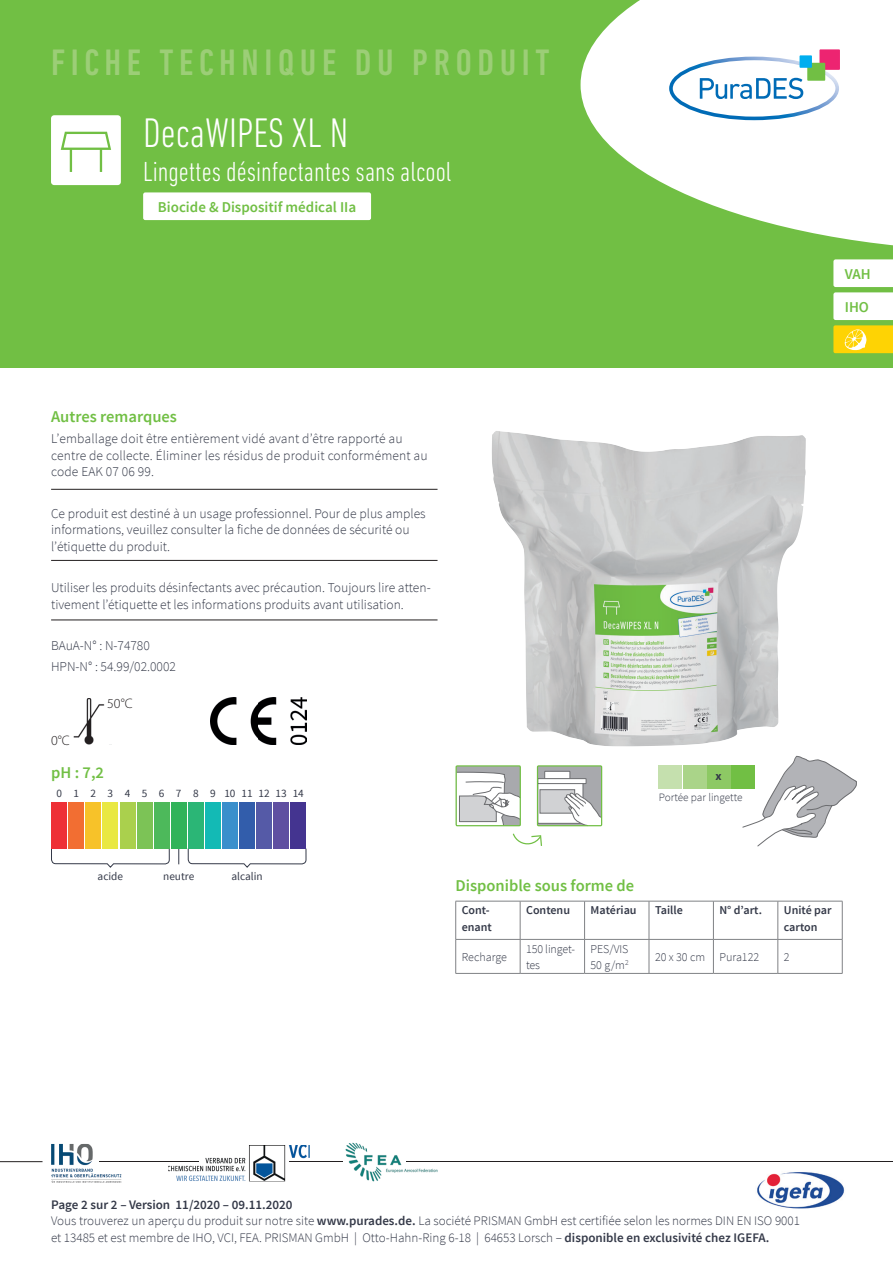
<style>
.page{position:relative;width:893px;height:1263px;background:#fff}
.page>*{position:absolute;margin:0;border:0;box-sizing:border-box;transform-origin:0 0}
.t1{font:300 condensed 42px "DIN Next LT Pro";color:#fff}
.t2{font:500 condensed 37.5px "DIN Next LT Pro";letter-spacing:.15em;color:#9cce77}
.t3{font:300 condensed 28.05px "DIN Next LT Pro";color:#fff}
.t4{font:600 16.5px "Source Sans Pro";color:#71bf44}
.t5{font:600 15px/33px "Source Sans Pro";color:#71bf44}
.t6{font:300 13.8px "Myriad Pro";color:#231f20}
.t7{font:300 13.5px/16.5px "Source Sans Pro";color:#343948}
.t8{font:300 13.05px/16.5px "Source Sans Pro";color:#343948}
.t9{font:600 12px/16.5px "Source Sans Pro";color:#343948}
.t10{font:300 12px/16.5px "Source Sans Pro";color:#343948}
.t11{font:700 12px "Source Sans Pro";color:#343948}
.t12{font:11.25px "Source Sans Pro";letter-spacing:.26em;color:#343948}
.t13{font:11.25px "Source Sans Pro";color:#343948}
.t14{font:300 11.25px "Source Sans Pro";color:#343948}
.s1{font-weight:600}
</style>
<div class="page">
<div style="left:0;top:0;width:893px;height:367px;background:#71bf44"></div>
<div style="left:51px;top:115px;width:70px;height:70px;background:#fff;border-radius:3px"></div>
<svg style="left:61px;top:132px;width:50px;height:40px"></svg>
<svg style="left:581px;top:0;width:312px;height:246px;fill:#fff"></svg>
<div style="left:819px;top:49px;width:21px;height:21px;background:#ed2471"></div>
<div style="left:669px;top:57px;width:170px;height:63px;border:4px solid #fff;border-radius:50%"></div>
<div style="left:807px;top:63px;width:18px;height:18px;background:#71bf44"></div>
<div style="left:799px;top:55px;width:13px;height:13px;background:#00aeef"></div>
<svg style="left:700px;top:78px;width:103px;height:21px"></svg>
<img style="left:210px;top:698px;width:96px;height:47px">
<hr style="left:51px;top:489px;width:387px;height:1px;background:#231f20">
<hr style="left:51px;top:560px;width:387px;height:1px;background:#231f20">
<hr style="left:51px;top:620px;width:387px;height:1px;background:#231f20">
<img style="left:73px;top:698px;width:32px;height:46px">
<svg style="left:178px;top:848px;width:1px;height:16px"></svg>
<svg style="left:187px;top:848px;width:120px;height:20px"></svg>
<svg style="left:51px;top:848px;width:119px;height:20px"></svg>
<div style="left:51px;top:802px;width:16px;height:46px;background:#ee3036"></div>
<div style="left:68px;top:802px;width:16px;height:46px;background:#f26e32"></div>
<div style="left:85px;top:802px;width:16px;height:46px;background:#f7c229"></div>
<div style="left:102px;top:802px;width:16px;height:46px;background:#e9e843"></div>
<div style="left:120px;top:802px;width:16px;height:46px;background:#aad04d"></div>
<div style="left:137px;top:802px;width:16px;height:46px;background:#7cc356"></div>
<div style="left:154px;top:802px;width:16px;height:46px;background:#4db95b"></div>
<div style="left:171px;top:802px;width:16px;height:46px;background:#31b35a"></div>
<div style="left:188px;top:802px;width:16px;height:46px;background:#2bb676"></div>
<div style="left:205px;top:802px;width:16px;height:46px;background:#13bab5"></div>
<div style="left:222px;top:802px;width:16px;height:46px;background:#3a8fcc"></div>
<div style="left:239px;top:802px;width:16px;height:46px;background:#325dab"></div>
<div style="left:256px;top:802px;width:16px;height:46px;background:#555aa7"></div>
<div style="left:273px;top:802px;width:16px;height:46px;background:#5f4fa1"></div>
<div style="left:290px;top:802px;width:16px;height:46px;background:#443490"></div>
<svg style="left:742px;top:756px;width:115px;height:91px"></svg>
<div style="left:731px;top:765px;width:23px;height:23px;background:#71bf44"></div>
<div style="left:707px;top:765px;width:23px;height:23px;background:#8dc964"></div>
<div style="left:683px;top:765px;width:23px;height:23px;background:#aad489"></div>
<div style="left:659px;top:765px;width:23px;height:23px;background:#c5e0ae"></div>
<div style="left:456px;top:766px;width:64px;height:60px;background:#a8a9ad"></div>
<div style="left:456px;top:765px;width:65px;height:61px;border:1px solid #71bf44"></div>
<div style="left:537px;top:766px;width:65px;height:60px;background:#a8a9ad"></div>
<div style="left:544px;top:771px;width:26px;height:8px;border:1px solid #6c6d70"></div>
<svg style="left:456px;top:772px;width:146px;height:74px"></svg>
<div style="left:537px;top:765px;width:65px;height:61px;border:1px solid #71bf44"></div>
<hr style="left:713px;top:901px;width:65px;height:1px;background:#808285">
<hr style="left:778px;top:901px;width:64px;height:1px;background:#808285">
<hr style="left:778px;top:901px;width:1px;height:38px;background:#808285">
<hr style="left:842px;top:901px;width:1px;height:38px;background:#808285">
<hr style="left:713px;top:939px;width:65px;height:1px;background:#808285">
<hr style="left:778px;top:939px;width:64px;height:1px;background:#808285">
<hr style="left:778px;top:939px;width:1px;height:34px;background:#808285">
<hr style="left:842px;top:939px;width:1px;height:34px;background:#808285">
<hr style="left:713px;top:973px;width:65px;height:1px;background:#808285">
<hr style="left:778px;top:973px;width:64px;height:1px;background:#808285">
<hr style="left:456px;top:901px;width:64px;height:1px;background:#808285">
<hr style="left:455px;top:901px;width:1px;height:38px;background:#808285">
<hr style="left:520px;top:901px;width:65px;height:1px;background:#808285">
<hr style="left:520px;top:901px;width:1px;height:38px;background:#808285">
<hr style="left:585px;top:901px;width:64px;height:1px;background:#808285">
<hr style="left:584px;top:901px;width:1px;height:38px;background:#808285">
<hr style="left:649px;top:901px;width:64px;height:1px;background:#808285">
<hr style="left:649px;top:901px;width:1px;height:38px;background:#808285">
<hr style="left:456px;top:939px;width:64px;height:1px;background:#808285">
<hr style="left:455px;top:939px;width:1px;height:34px;background:#808285">
<hr style="left:520px;top:939px;width:65px;height:1px;background:#808285">
<hr style="left:520px;top:939px;width:1px;height:34px;background:#808285">
<hr style="left:585px;top:939px;width:64px;height:1px;background:#808285">
<hr style="left:584px;top:939px;width:1px;height:34px;background:#808285">
<hr style="left:649px;top:939px;width:64px;height:1px;background:#808285">
<hr style="left:649px;top:939px;width:1px;height:34px;background:#808285">
<hr style="left:456px;top:973px;width:64px;height:1px;background:#808285">
<hr style="left:520px;top:973px;width:65px;height:1px;background:#808285">
<hr style="left:585px;top:973px;width:64px;height:1px;background:#808285">
<hr style="left:649px;top:973px;width:64px;height:1px;background:#808285">
<hr style="left:713px;top:901px;width:1px;height:38px;background:#808285">
<hr style="left:713px;top:939px;width:1px;height:34px;background:#808285">
<hr style="left:0;top:1161px;width:43px;height:1px;background:#231f20">
<hr style="left:406px;top:1161px;width:487px;height:1px;background:#231f20">
<hr style="left:100px;top:1161px;width:99px;height:1px;background:#231f20">
<hr style="left:289px;top:1161px;width:54px;height:1px;background:#231f20">
<img style="left:346px;top:1143px;width:92px;height:38px">
<img style="left:406px;top:1161px;width:32px;height:1px">
<img style="left:51px;top:1144px;width:70px;height:39px">
<svg style="left:100px;top:1161px;width:21px;height:1px"></svg>
<img style="left:168px;top:1145px;width:142px;height:36px">
<img style="left:168px;top:1161px;width:31px;height:1px">
<svg style="left:289px;top:1161px;width:21px;height:1px"></svg>
<svg style="left:833px;top:259px;width:60px;height:94px"></svg>
<img style="left:492px;top:431px;width:314px;height:315px">
<img style="left:757px;top:1172px;width:88px;height:37px">
<div style="left:143px;top:192px;width:228px;height:28px;background:#fff;border-radius:2px"></div>
<h2 class="t2" style="left:51px;top:41px;width:500px">FICHE TECHNIQUE DU PRODUIT</h2>
<h1 class="t1" style="left:143px;top:109px;width:207px">DecaWIPES XL N</h1>
<h3 class="t3" style="left:143px;top:156px;width:310px">Lingettes désinfectantes sans alcool</h3>
<p class="t5" style="left:158px;top:191px;width:200px">Biocide &amp; Dispositif médical IIa</p>
<p class="t5" style="left:845px;top:258px;width:27px">VAH<br>IHO</p>
<p class="t4" style="left:51px;top:406px;width:127px">Autres remarques</p>
<p class="t7" style="left:51px;top:430px;width:378px">L’emballage doit être entièrement vidé avant d’être rapporté au centre de collecte. Éliminer les résidus de produit conformément au code EAK 07 06 99.</p>
<p class="t7" style="left:51px;top:505px;width:376px">Ce produit est destiné à un usage professionnel. Pour de plus amples informations, veuillez consulter la fiche de données de sécurité ou l’étiquette du produit.</p>
<p class="t7" style="left:51px;top:579px;width:381px">Utiliser les produits désinfectants avec précaution. Toujours lire atten&shy;tivement l’étiquette et les informations produits avant utilisation.</p>
<p class="t7" style="left:51px;top:635px;width:126px;line-height:20.7px">BAuA-N° : N-74780<br>HPN-N° : 54.99/02.0002</p>
<p class="t6" style="left:51px;top:732px;width:20px">0°C</p>
<p class="t6" style="left:107px;top:696px;width:27px">50°C</p>
<p class="t4" style="left:51px;top:762px;width:54px">pH : 7,2</p>
<p class="t11" style="left:715px;top:768px;width:8px">x</p>
<p class="t12" style="left:56px;top:786px;width:249px">0 1 2 3 4 5 6 7 8 91011121314</p>
<p class="t14" style="left:659px;top:790px;width:85px">Portée par lingette</p>
<p class="t13" style="left:98px;top:869px;width:27px">acide</p>
<p class="t13" style="left:163px;top:869px;width:33px">neutre</p>
<p class="t13" style="left:231px;top:869px;width:33px">alcalin</p>
<p class="t4" style="left:456px;top:875px;width:180px">Disponible sous forme de</p>
<p class="t9" style="left:462px;top:902px;width:32px">Cont&shy;enant</p>
<p class="t9" style="left:526px;top:902px;width:45px">Contenu</p>
<p class="t9" style="left:591px;top:902px;width:48px">Matériau</p>
<p class="t9" style="left:655px;top:902px;width:29px">Taille</p>
<p class="t9" style="left:719px;top:902px;width:44px">N° d’art.</p>
<p class="t9" style="left:784px;top:902px;width:49px">Unité par carton</p>
<p class="t10" style="left:462px;top:949px;width:47px">Recharge</p>
<p class="t10" style="left:526px;top:940px;width:50px">150 linget&shy;tes</p>
<p class="t10" style="left:591px;top:940px;width:40px">PES/VIS<br>50 g/m<sup>2</sup></p>
<p class="t10" style="left:655px;top:949px;width:106px">20 x 30 cm Pura122</p>
<p class="t10" style="left:784px;top:949px;width:7px">2</p>
<p class="t8" style="left:51px;top:1196px;width:750px"><span class="s1">Page 2 sur 2 – Version 11/2020 – 09.11.2020<br></span>Vous trouverez un aperçu du produit sur notre site <span class="s1">www.purades.de.</span> La société PRISMAN GmbH est certifiée selon les normes DIN EN ISO 9001 et 13485 et est membre de IHO, VCI, FEA. PRISMAN GmbH | Otto-Hahn-Ring 6-18 | 64653 Lorsch – <span class="s1">disponible en exclusivité chez IGEFA.</span></p>
</div>
